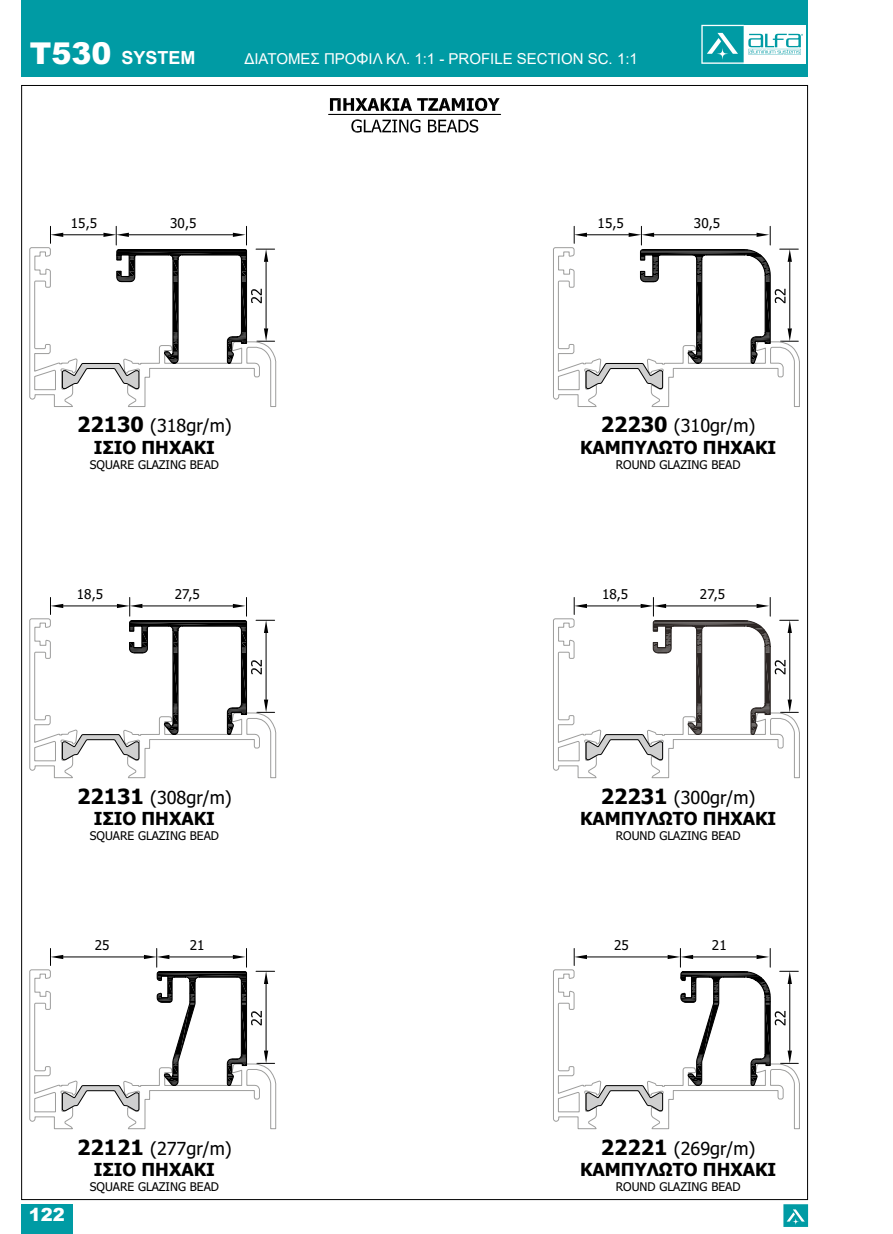
<style>
.page{position:relative;width:893px;height:1234px;background:#fff}
.page>*{position:absolute;margin:0;border:0;box-sizing:border-box;transform-origin:0 0}
.t1{font:700 18px/21.6px "Tahoma";color:#000;text-align:center}
.t2{font:700 18px "Arial";color:#fff}
.t3{font:900 18px "Arial";color:#fff}
.t4{font:15px "Arial";color:#fff}
.t5{font:13.5px "Tahoma";color:#000}
.t6{font:12px "Tahoma";color:#000}
.s1{font-weight:900;font-size:30px}
.s2{font-size:21px}
.s3{font-weight:400}
</style>
<div class="page">
<div style="left:21px;top:1203px;width:51px;height:30px;background:#009ba4"></div>
<div style="left:21px;top:0;width:787px;height:77px;background:#009ba4"></div>
<div style="left:744px;top:26px;width:61px;height:36px;background:#fff"></div>
<svg style="left:701px;top:25px;width:102px;height:39px"></svg>
<svg style="left:783px;top:1204px;width:25px;height:22px"></svg>
<hr style="left:329px;top:114px;width:172px;height:1px;background:#000">
<svg style="left:330px;top:98px;width:170px;height:13px"></svg>
<svg style="left:351px;top:119px;width:69px;height:14px"></svg>
<svg style="left:428px;top:119px;width:50px;height:14px"></svg>
<svg style="left:29px;top:226px;width:247px;height:181px"></svg>
<svg style="left:29px;top:597px;width:247px;height:181px"></svg>
<svg style="left:29px;top:948px;width:247px;height:181px"></svg>
<svg style="left:553px;top:948px;width:247px;height:181px"></svg>
<svg style="left:553px;top:597px;width:247px;height:181px"></svg>
<svg style="left:553px;top:226px;width:247px;height:181px"></svg>
<p class="t2" style="left:30px;top:45px;width:167px"><span class="s1">T530</span> SYSTEM</p>
<p class="t4" style="left:244px;top:48px;width:395px">ΔΙΑΤΟΜΕΣ ΠΡΟΦΙΛ ΚΛ. 1:1 - PROFILE SECTION SC. 1:1</p>
<p class="t5" style="left:71px;top:214px;width:28px">15,5</p>
<p class="t5" style="left:170px;top:214px;width:28px">30,5</p>
<p class="t1" style="left:77px;top:417px;width:156px"><span class="s2">22130</span> <span class="s3">(318gr/m)<br></span>ΙΣΙΟ ΠΗΧΑΚΙ</p>
<p class="t6" style="left:90px;top:456px;width:131px">SQUARE GLAZING BEAD</p>
<p class="t5" style="left:77px;top:585px;width:28px">18,5</p>
<p class="t5" style="left:175px;top:585px;width:27px">27,5</p>
<p class="t1" style="left:77px;top:788px;width:156px"><span class="s2">22131</span> <span class="s3">(308gr/m)<br></span>ΙΣΙΟ ΠΗΧΑΚΙ</p>
<p class="t6" style="left:90px;top:827px;width:131px">SQUARE GLAZING BEAD</p>
<p class="t5" style="left:95px;top:936px;width:16px">25</p>
<p class="t5" style="left:190px;top:936px;width:16px">21</p>
<p class="t3" style="left:29px;top:1201px;width:38px">122</p>
<p class="t1" style="left:77px;top:1138px;width:156px"><span class="s2">22121</span> <span class="s3">(277gr/m)<br></span>ΙΣΙΟ ΠΗΧΑΚΙ</p>
<p class="t6" style="left:90px;top:1177px;width:131px">SQUARE GLAZING BEAD</p>
<p class="t5" style="left:598px;top:214px;width:28px">15,5</p>
<p class="t5" style="left:694px;top:214px;width:28px">30,5</p>
<p class="t1" style="left:580px;top:417px;width:198px"><span class="s2">22230</span> <span class="s3">(310gr/m)<br></span>ΚΑΜΠΥΛΩΤΟ ΠΗΧΑΚΙ</p>
<p class="t6" style="left:616px;top:456px;width:126px">ROUND GLAZING BEAD</p>
<p class="t5" style="left:602px;top:585px;width:28px">18,5</p>
<p class="t5" style="left:700px;top:585px;width:27px">27,5</p>
<p class="t1" style="left:580px;top:788px;width:198px"><span class="s2">22231</span> <span class="s3">(300gr/m)<br></span>ΚΑΜΠΥΛΩΤΟ ΠΗΧΑΚΙ</p>
<p class="t6" style="left:616px;top:827px;width:126px">ROUND GLAZING BEAD</p>
<p class="t5" style="left:614px;top:936px;width:16px">25</p>
<p class="t5" style="left:712px;top:936px;width:16px">21</p>
<p class="t1" style="left:580px;top:1138px;width:198px"><span class="s2">22221</span> <span class="s3">(269gr/m)<br></span>ΚΑΜΠΥΛΩΤΟ ΠΗΧΑΚΙ</p>
<p class="t6" style="left:616px;top:1177px;width:126px">ROUND GLAZING BEAD</p>
</div>
